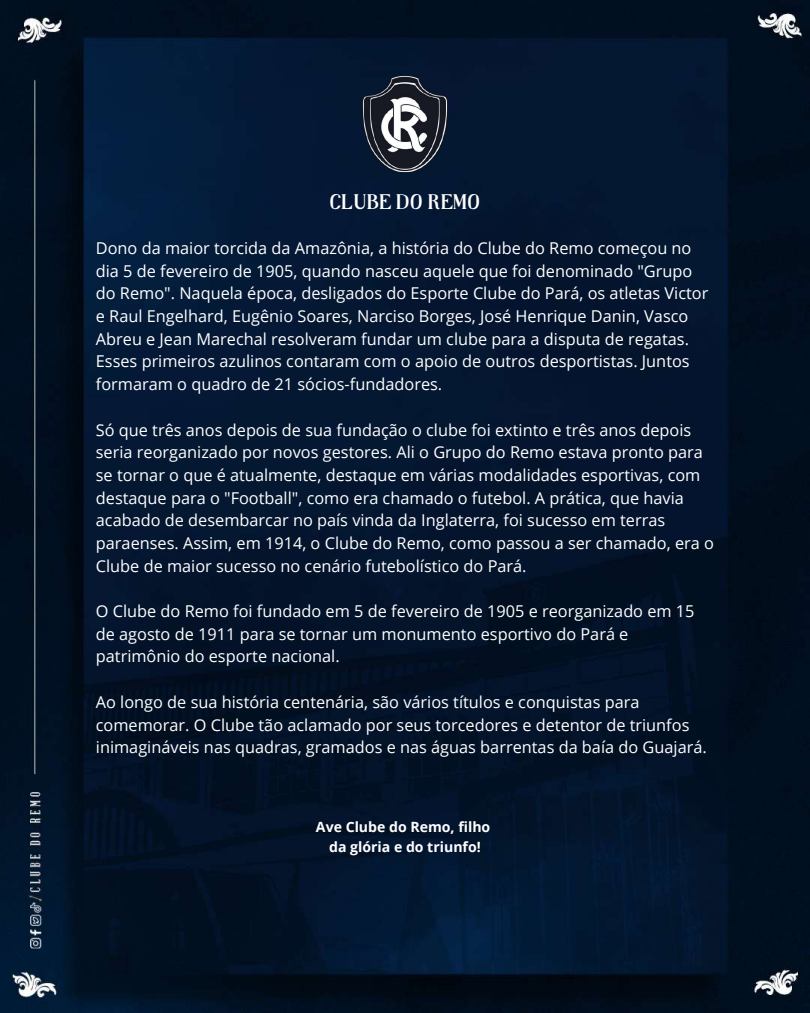
<style>
.page{position:relative;width:810px;height:1013px;background:#fff}
.page>*{position:absolute;margin:0;border:0;box-sizing:border-box;transform-origin:0 0}
.t1{font:700 21.7px "Tropikal";color:#fff}
.t2{font:16.3px/22.7px "Open Sans";color:#fff}
.t3{font:700 14.1px/19.5px "Open Sans";color:#fff;text-align:center}
</style>
<div class="page">
<img style="left:0;top:0;width:810px;height:1012px">
<img style="left:334px;top:57px;width:143px;height:133px">
<h1 class="t1" style="left:330px;top:193px;width:152px">CLUBE DO REMO</h1>
<p class="t2" style="left:96px;top:236px;width:614px">Dono da maior torcida da Amazônia, a história do Clube do Remo começou no dia 5 de fevereiro de 1905, quando nasceu aquele que foi denominado "Grupo do Remo". Naquela época, desligados do Esporte Clube do Pará, os atletas Victor e Raul Engelhard, Eugênio Soares, Narciso Borges, José Henrique Danin, Vasco Abreu e Jean Marechal resolveram fundar um clube para a disputa de regatas.<br>Esses primeiros azulinos contaram com o apoio de outros desportistas. Juntos formaram o quadro de 21 sócios-fundadores.</p>
<p class="t2" style="left:96px;top:418px;width:620px">Só que três anos depois de sua fundação o clube foi extinto e três anos depois seria reorganizado por novos gestores. Ali o Grupo do Remo estava pronto para se tornar o que é atualmente, destaque em várias modalidades esportivas, com destaque para o "Football", como era chamado o futebol. A prática, que havia acabado de desembarcar no país vinda da Inglaterra, foi sucesso em terras paraenses. Assim, em 1914, o Clube do Remo, como passou a ser chamado, era o Clube de maior sucesso no cenário futebolístico do Pará.</p>
<p class="t2" style="left:96px;top:599px;width:600px">O Clube do Remo foi fundado em 5 de fevereiro de 1905 e reorganizado em 15 de agosto de 1911 para se tornar um monumento esportivo do Pará e patrimônio do esporte nacional.</p>
<p class="t2" style="left:96px;top:690px;width:612px">Ao longo de sua história centenária, são vários títulos e conquistas para comemorar. O Clube tão aclamado por seus torcedores e detentor de triunfos inimagináveis nas quadras, gramados e nas águas barrentas da baía do Guajará.</p>
<p class="t3" style="left:316px;top:816px;width:176px">Ave Clube do Remo, filho da glória e do triunfo!</p>
</div>
